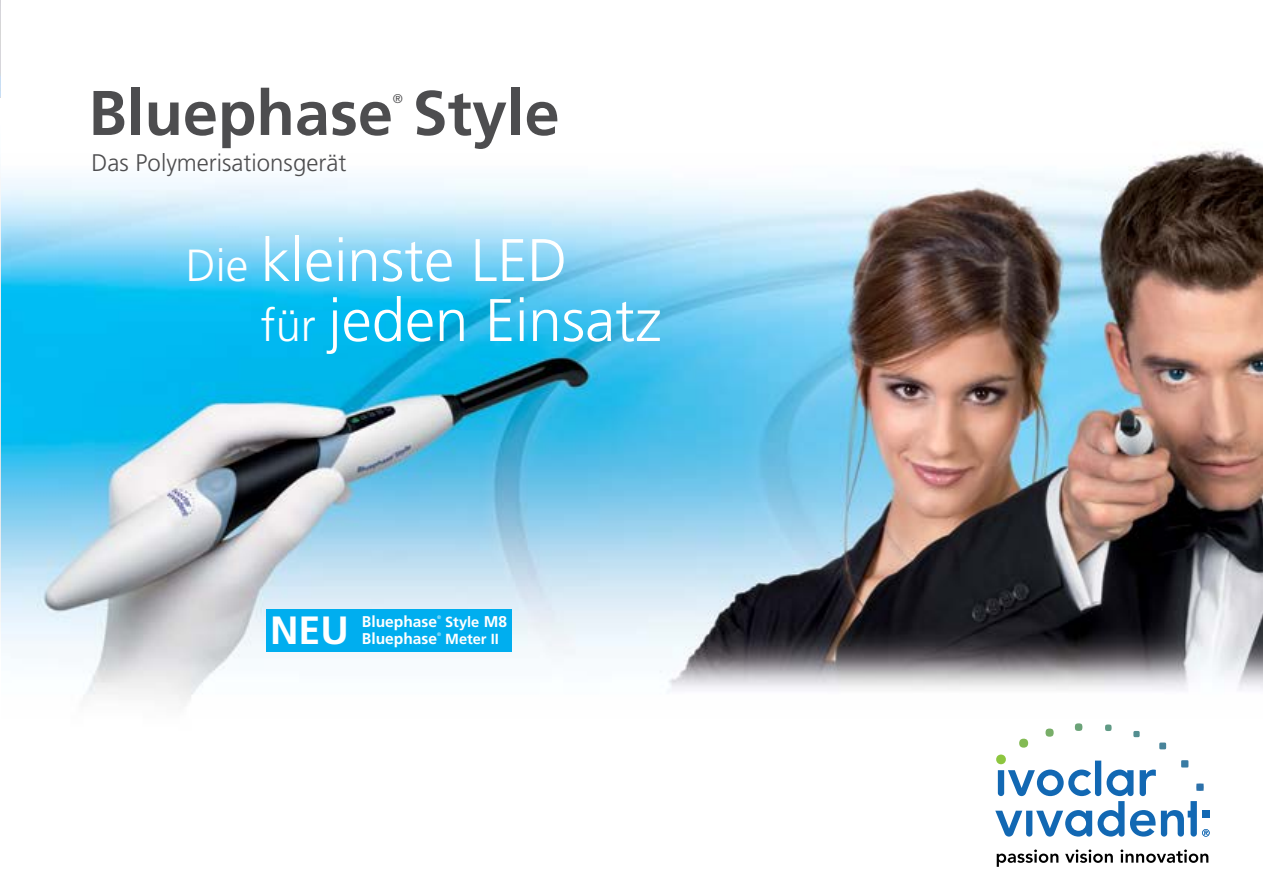
<style>
.page{position:relative;width:1263px;height:893px;background:#fff}
.page>*{position:absolute;margin:0;border:0;box-sizing:border-box;transform-origin:0 0}
.t1{font:700 63px "Frutiger";color:#4d4d4f}
.t2{font:300 60px/60px "Frutiger";color:#fff}
.t3{font:700 39.45px "Frutiger";color:#fff}
.t4{font:300 24px "Frutiger";color:#4d4d4f}
.t5{font:700 15.6px "Frutiger";color:#fff}
.t6{font:700 14.7px "Frutiger";color:#fff}
.t7{font:300 12.6px "Frutiger";color:#4d4d4f}
.t8{font:300 5.1px "Frutiger";color:#fff}
.s1{font-size:45px}
.s2{font-size:15.6px}
</style>
<div class="page">
<img style="left:1px;top:148px;width:1262px;height:555px">
<svg style="left:995px;top:723px;width:214px;height:114px"></svg>
<svg style="left:997px;top:849px;width:61px;height:18px"></svg>
<svg style="left:1065px;top:849px;width:48px;height:14px"></svg>
<svg style="left:1120px;top:849px;width:88px;height:14px"></svg>
<div style="left:266px;top:609px;width:246px;height:43px;background:#00aeef"></div>
<img style="left:0;top:97px;width:1px;height:508px">
<img style="left:0;top:0;width:1px;height:97px">
<p class="t1" style="left:88px;top:76px;width:473px">Bluephase Style</p>
<p class="t7" style="left:393px;top:91px;width:12px">®</p>
<p class="t4" style="left:92px;top:149px;width:256px">Das Polymerisationsgerät</p>
<p class="t2" style="left:261px;top:231px;width:402px;text-indent:-75px"><span class="s1">Die</span> kleinste LED<br><span class="s1">für</span> jeden Einsatz</p>
<p class="t3" style="left:270px;top:607px;width:80px">NEU</p>
<p class="t5" style="left:362px;top:613px;width:77px">Bluephase</p>
<p class="t8" style="left:437px;top:615px;width:6px">®</p>
<p class="t6" style="left:445px;top:613px;width:63px">Style <span class="s2">M8</span></p>
<p class="t5" style="left:362px;top:629px;width:77px">Bluephase</p>
<p class="t8" style="left:437px;top:631px;width:6px">®</p>
<p class="t6" style="left:445px;top:630px;width:55px">Meter II</p>
</div>
